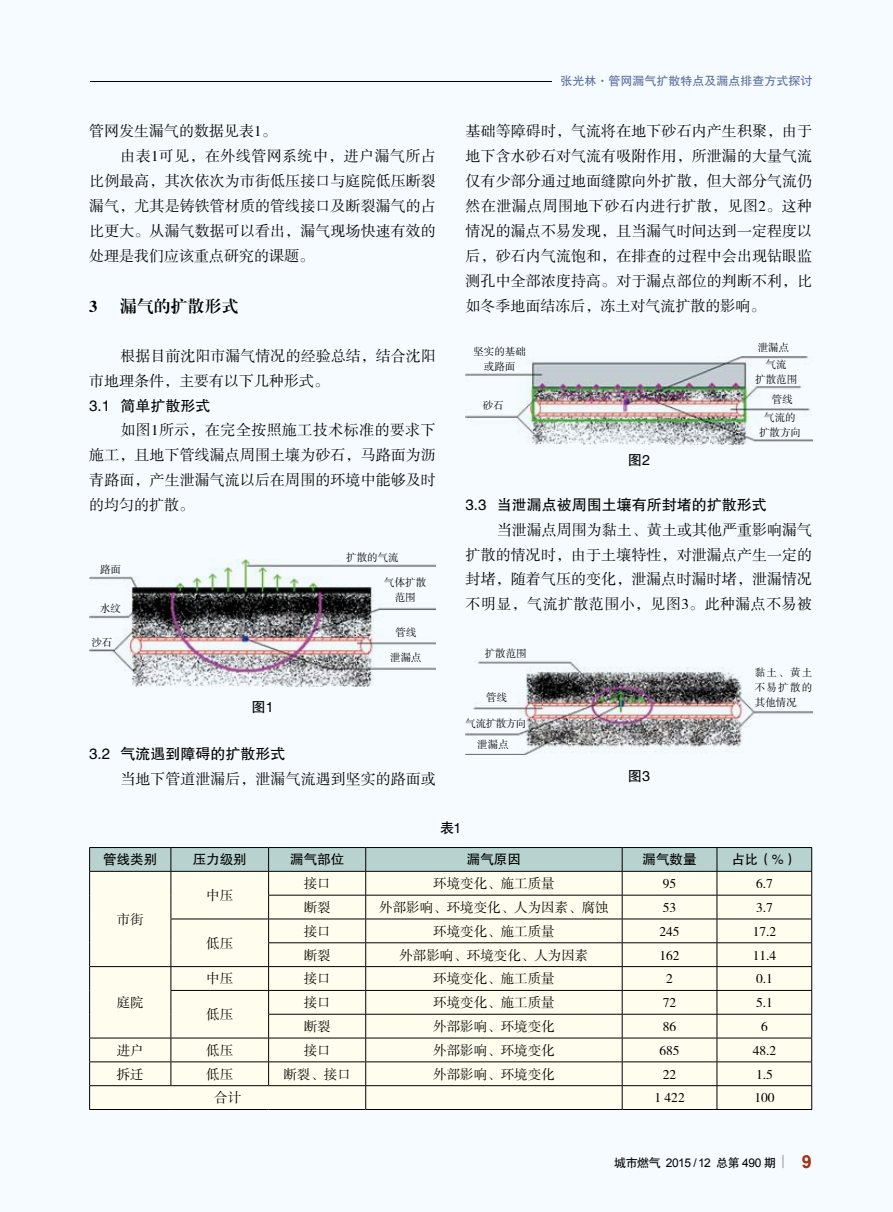
<style>
.page{position:relative;width:893px;height:1212px;background:#f5fbfe}
.page>*{position:absolute;margin:0;border:0;box-sizing:border-box;transform-origin:0 0}
.t1{font:700 18px "Arial";color:#a62e14}
.t2{font:16.5px "FZXBSJW GB1 0";letter-spacing:.025em;color:#000}
.t3{font:15px/24.9px "FZSSJW GB1 0";letter-spacing:.005em;color:#000;text-align:justify}
.t4{font:15px "FZHTJW GB1 0";color:#000}
.t5{font:15px "FZSSJW GB1 0";letter-spacing:.025em;color:#000}
.t6{font:14.25px "FZHTJW GB1 0";color:#000}
.t7{font:13.5px "FZSSJW GB1 0";color:#000}
.t8{font:13.5px "FZHTJW GB1 0";color:#000}
.t9{font:12px "FZHTJW GB1 0";color:#596e9e}
.t10{font:12px "Arial";letter-spacing:-.04em;color:#000}
.t11{font:10.5px/15px "FZSSJW GB1 0";color:#000;text-align:center}
.t12{font:10.5px/21.6px "FZSSJW GB1 0";letter-spacing:-.04em;color:#000;text-align:center}
.s1{font-family:"FZHTJW GB1 0"}
</style>
<div class="page">
<svg style="left:782px;top:1155px;width:1px;height:13px"></svg>
<hr style="left:0;top:81px;width:812px;height:1px;background:#000">
<div style="left:0;top:72px;width:89px;height:19px;background:#f5fbfe"></div>
<svg style="left:89px;top:847px;width:723px;height:262px"></svg>
<hr style="left:89px;top:1109px;width:82px;height:1px;background:#000">
<hr style="left:171px;top:1109px;width:98px;height:1px;background:#000">
<hr style="left:269px;top:1109px;width:97px;height:1px;background:#000">
<hr style="left:366px;top:1109px;width:256px;height:1px;background:#000">
<hr style="left:622px;top:1109px;width:95px;height:1px;background:#000">
<hr style="left:717px;top:1109px;width:95px;height:1px;background:#000">
<img style="left:89px;top:559px;width:347px;height:127px">
<img style="left:466px;top:356px;width:346px;height:89px">
<img style="left:466px;top:659px;width:346px;height:95px">
<div style="left:552px;top:78px;width:341px;height:7px;background:#f5fbfe"></div>
<p class="t3" style="left:89px;top:119px;width:189px">管网发生漏气的数据见表1。</p>
<p class="t5" style="left:120px;top:148px;width:317px">由表1可见，在外线管网系统中，进户漏气所占</p>
<p class="t3" style="left:89px;top:169px;width:348px">比例最高，其次依次为市街低压接口与庭院低压断裂</p>
<p class="t3" style="left:89px;top:194px;width:348px">漏气，尤其是铸铁管材质的管线接口及断裂漏气的占</p>
<p class="t3" style="left:89px;top:219px;width:348px">比更大。从漏气数据可以看出，漏气现场快速有效的</p>
<p class="t3" style="left:89px;top:244px;width:227px">处理是我们应该重点研究的课题。</p>
<p class="t2" style="left:89px;top:297px;width:10px">3</p>
<p class="t2" style="left:120px;top:297px;width:119px">漏气的扩散形式</p>
<p class="t3" style="left:89px;top:344px;width:348px;text-indent:31px">根据目前沈阳市漏气情况的经验总结，结合沈阳市地理条件，主要有以下几种形式。</p>
<p class="t4" style="left:89px;top:397px;width:123px">3.1 简单扩散形式</p>
<p class="t3" style="left:89px;top:419px;width:348px;text-indent:31px">如图1所示，在完全按照施工技术标准的要求下施工，且地下管线漏点周围土壤为砂石，马路面为沥青路面，产生泄漏气流以后在周围的环境中能够及时的均匀的扩散。</p>
<p class="t11" style="left:100px;top:563px;width:22px">路面</p>
<p class="t11" style="left:100px;top:602px;width:22px">水纹</p>
<p class="t11" style="left:91px;top:635px;width:22px">沙石</p>
<p class="t6" style="left:251px;top:699px;width:24px">图1</p>
<p class="t11" style="left:346px;top:551px;width:54px">扩散的气流</p>
<p class="t11" style="left:384px;top:575px;width:43px">气体扩散范围</p>
<p class="t11" style="left:396px;top:625px;width:22px">管线</p>
<p class="t11" style="left:390px;top:651px;width:33px">泄漏点</p>
<p class="t4" style="left:89px;top:746px;width:198px">3.2 气流遇到障碍的扩散形式</p>
<p class="t3" style="left:120px;top:767px;width:317px">当地下管道泄漏后，泄漏气流遇到坚实的路面或</p>
<p class="t9" style="left:560px;top:74px;width:253px">张光林·管网漏气扩散特点及漏点排查方式探讨</p>
<p class="t3" style="left:466px;top:119px;width:348px">基础等障碍时，气流将在地下砂石内产生积聚，由于地下含水砂石对气流有吸附作用，所泄漏的大量气流仅有少部分通过地面缝隙向外扩散，但大部分气流仍然在泄漏点周围地下砂石内进行扩散，见图2。这种情况的漏点不易发现，且当漏气时间达到一定程度以后，砂石内气流饱和，在排查的过程中会出现钻眼监测孔中全部浓度持高。对于漏点部位的判断不利，比如冬季地面结冻后，冻土对气流扩散的影响。</p>
<p class="t11" style="left:473px;top:345px;width:54px">坚实的基础或路面</p>
<p class="t11" style="left:483px;top:398px;width:22px">砂石</p>
<p class="t6" style="left:628px;top:452px;width:24px">图2</p>
<p class="t11" style="left:758px;top:340px;width:33px;line-height:17px">泄漏点气流</p>
<p class="t11" style="left:755px;top:373px;width:43px">扩散范围</p>
<p class="t11" style="left:759px;top:410px;width:43px">气流的扩散方向</p>
<p class="t11" style="left:772px;top:392px;width:22px">管线</p>
<p class="t4" style="left:466px;top:496px;width:303px">3.3 当泄漏点被周围土壤有所封堵的扩散形式</p>
<p class="t3" style="left:466px;top:518px;width:348px;text-indent:31px">当泄漏点周围为黏土、黄土或其他严重影响漏气扩散的情况时，由于土壤特性，对泄漏点产生一定的封堵，随着气压的变化，泄漏点时漏时堵，泄漏情况不明显，气流扩散范围小，见图3。此种漏点不易被</p>
<p class="t11" style="left:485px;top:646px;width:43px">扩散范围</p>
<p class="t11" style="left:486px;top:691px;width:22px">管线</p>
<p class="t12" style="left:466px;top:713px;width:62px">气流扩散方向泄漏点</p>
<p class="t6" style="left:628px;top:768px;width:24px">图3</p>
<p class="t11" style="left:755px;top:665px;width:59px;text-align:justify">黏土、黄土不易扩散的其他情况</p>
<p class="t6" style="left:440px;top:820px;width:23px">表1</p>
<p class="t8" style="left:103px;top:852px;width:55px">管线类别</p>
<p class="t8" style="left:193px;top:852px;width:55px">压力级别</p>
<p class="t8" style="left:290px;top:852px;width:55px">漏气部位</p>
<p class="t8" style="left:467px;top:852px;width:55px">漏气原因</p>
<p class="t8" style="left:643px;top:852px;width:55px">漏气数量</p>
<p class="t8" style="left:731px;top:852px;width:67px">占比（%）</p>
<p class="t7" style="left:117px;top:912px;width:28px">市街</p>
<p class="t7" style="left:117px;top:995px;width:28px">庭院</p>
<p class="t7" style="left:206px;top:888px;width:28px">中压</p>
<p class="t7" style="left:206px;top:936px;width:28px">低压</p>
<p class="t7" style="left:304px;top:876px;width:28px">接口</p>
<p class="t7" style="left:433px;top:876px;width:123px">环境变化、施工质量</p>
<p class="t7" style="left:663px;top:876px;width:15px">95</p>
<p class="t7" style="left:756px;top:876px;width:18px">6.7</p>
<p class="t7" style="left:304px;top:900px;width:28px">断裂</p>
<p class="t7" style="left:379px;top:900px;width:231px">外部影响、环境变化、人为因素、腐蚀</p>
<p class="t7" style="left:663px;top:900px;width:15px">53</p>
<p class="t7" style="left:756px;top:900px;width:18px">3.7</p>
<p class="t7" style="left:304px;top:924px;width:28px">接口</p>
<p class="t7" style="left:433px;top:924px;width:123px">环境变化、施工质量</p>
<p class="t7" style="left:659px;top:924px;width:22px">245</p>
<p class="t7" style="left:753px;top:924px;width:25px">17.2</p>
<p class="t7" style="left:304px;top:948px;width:28px">断裂</p>
<p class="t7" style="left:399px;top:948px;width:190px">外部影响、环境变化、人为因素</p>
<p class="t7" style="left:659px;top:948px;width:22px">162</p>
<p class="t7" style="left:753px;top:948px;width:25px">11.4</p>
<p class="t7" style="left:206px;top:972px;width:28px">中压</p>
<p class="t7" style="left:304px;top:972px;width:28px">接口</p>
<p class="t7" style="left:433px;top:972px;width:123px">环境变化、施工质量</p>
<p class="t7" style="left:666px;top:972px;width:8px">2</p>
<p class="t7" style="left:756px;top:972px;width:18px">0.1</p>
<p class="t7" style="left:206px;top:1007px;width:28px">低压</p>
<p class="t7" style="left:304px;top:995px;width:28px">接口</p>
<p class="t7" style="left:433px;top:995px;width:123px">环境变化、施工质量</p>
<p class="t7" style="left:663px;top:995px;width:15px">72</p>
<p class="t7" style="left:756px;top:995px;width:18px">5.1</p>
<p class="t7" style="left:304px;top:1019px;width:28px">断裂</p>
<p class="t7" style="left:433px;top:1019px;width:123px">外部影响、环境变化</p>
<p class="t7" style="left:663px;top:1019px;width:15px">86</p>
<p class="t7" style="left:761px;top:1019px;width:8px">6</p>
<p class="t7" style="left:117px;top:1043px;width:28px">进户</p>
<p class="t7" style="left:206px;top:1043px;width:28px">低压</p>
<p class="t7" style="left:304px;top:1043px;width:28px">接口</p>
<p class="t7" style="left:433px;top:1043px;width:123px">外部影响、环境变化</p>
<p class="t7" style="left:660px;top:1043px;width:22px">685</p>
<p class="t7" style="left:753px;top:1043px;width:25px">48.2</p>
<p class="t7" style="left:117px;top:1067px;width:28px">拆迁</p>
<p class="t7" style="left:206px;top:1067px;width:28px">低压</p>
<p class="t7" style="left:283px;top:1067px;width:69px">断裂、接口</p>
<p class="t7" style="left:433px;top:1067px;width:123px">外部影响、环境变化</p>
<p class="t7" style="left:663px;top:1067px;width:15px">22</p>
<p class="t7" style="left:756px;top:1067px;width:18px">1.5</p>
<p class="t7" style="left:214px;top:1091px;width:28px">合计</p>
<p class="t7" style="left:655px;top:1091px;width:32px">1 422</p>
<p class="t7" style="left:754px;top:1091px;width:22px">100</p>
<p class="t10" style="left:614px;top:1155px;width:164px"><span class="s1">城市燃气</span> 2015 / 12 <span class="s1">总第</span> 490 <span class="s1">期</span></p>
<p class="t1" style="left:802px;top:1150px;width:12px">9</p>
</div>
